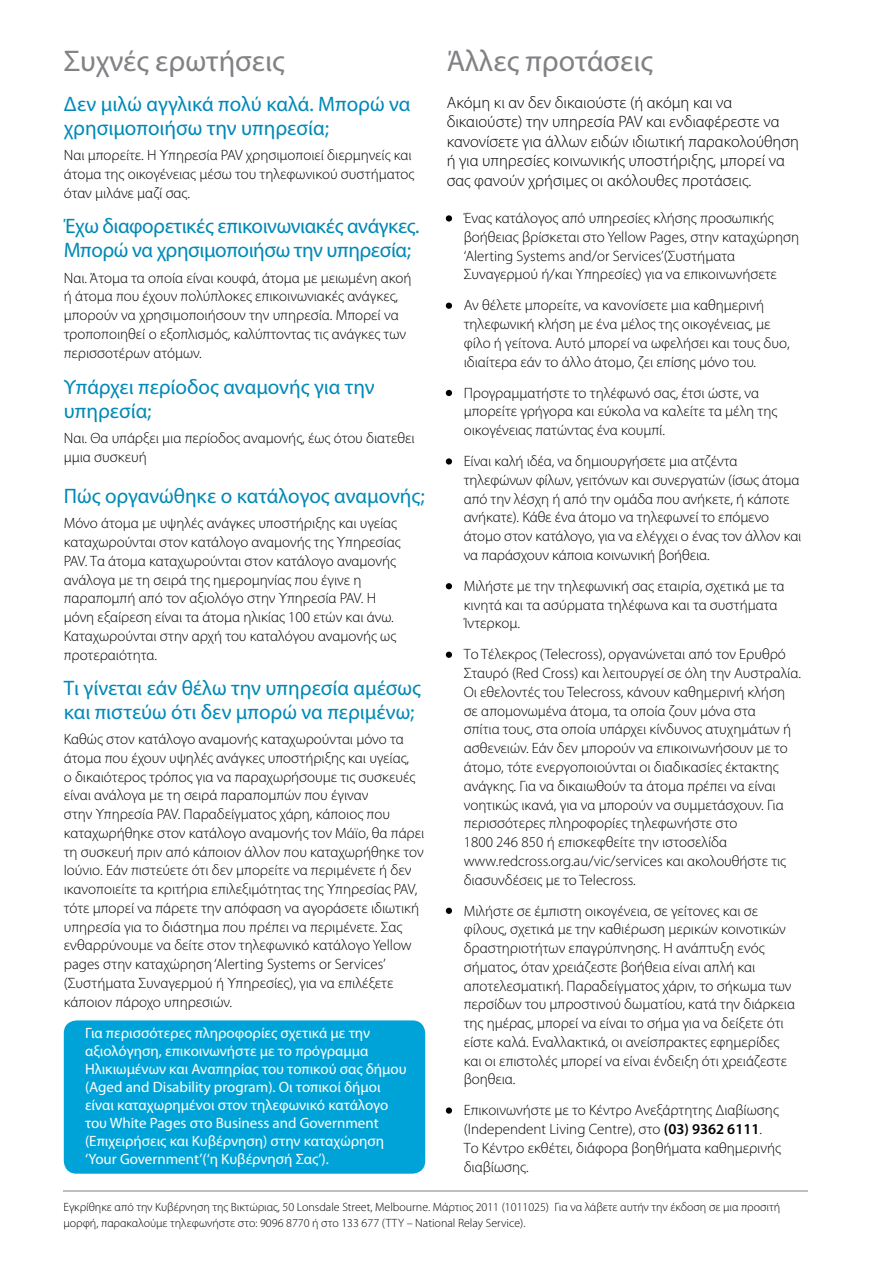
<style>
.page{position:relative;width:893px;height:1263px;background:#fff}
.page>*{position:absolute;margin:0;border:0;box-sizing:border-box;transform-origin:0 0}
.t1{font:30px "Myriad Pro";color:#808285}
.t2{font:21px/24px "Myriad Pro";letter-spacing:-.005em;color:#0089b6}
.t3{font:300 16.5px/19.5px "Myriad Pro";color:#000}
.t4{font:300 15px/18.8px "Myriad Pro";color:#000}
.t5{font:15px/18px "Myriad Pro";color:#fff}
.t6{font:300 12px/16.5px "Myriad Pro";color:#000}
.s1{font-size:18px}
.s2{font-weight:600}
</style>
<div class="page">
<hr style="left:64px;top:1191px;width:744px;height:1px;background:#bcbec0">
<svg style="left:446px;top:215px;width:6px;height:7px"></svg>
<svg style="left:446px;top:303px;width:6px;height:6px"></svg>
<svg style="left:446px;top:390px;width:6px;height:6px"></svg>
<svg style="left:446px;top:458px;width:6px;height:7px"></svg>
<svg style="left:446px;top:583px;width:6px;height:6px"></svg>
<svg style="left:446px;top:652px;width:6px;height:6px"></svg>
<svg style="left:446px;top:908px;width:6px;height:6px"></svg>
<svg style="left:446px;top:1107px;width:6px;height:7px"></svg>
<div style="left:64px;top:1020px;width:361px;height:154px;background:#00a3d8;border-radius:13px"></div>
<h1 class="t1" style="left:447px;top:43px;width:208px">Άλλες προτάσεις</h1>
<p class="t3" style="left:447px;top:92px;width:354px">Ακόμη κι αν δεν δικαιούστε (ή ακόμη και να δικαιούστε) την υπηρεσία PAV και ενδιαφέρεστε να κανονίσετε για άλλων ειδών ιδιωτική παρακολούθηση ή για υπηρεσίες κοινωνικής υποστήριξης, μπορεί να σας φανούν χρήσιμες οι ακόλουθες προτάσεις.</p>
<p class="t4" style="left:464px;top:209px;width:337px;text-indent:-17px"><span class="s1">•</span> Ένας κατάλογος από υπηρεσίες κλήσης προσωπικής βοήθειας βρίσκεται στο Yellow Pages, στην καταχώρηση ‘Alerting Systems and/or Services’(Συστήματα Συναγερμού ή/και Υπηρεσίες) για να επικοινωνήσετε</p>
<p class="t4" style="left:464px;top:296px;width:327px;text-indent:-17px"><span class="s1">•</span> Αν θέλετε μπορείτε, να κανονίσετε μια καθημερινή τηλεφωνική κλήση με ένα μέλος της οικογένειας, με φίλο ή γείτονα. Αυτό μπορεί να ωφελήσει και τους δυο, ιδιαίτερα εάν το άλλο άτομο, ζει επίσης μόνο του.</p>
<p class="t4" style="left:464px;top:383px;width:315px;text-indent:-17px"><span class="s1">•</span> Προγραμματήστε το τηλέφωνό σας, έτσι ώστε, να μπορείτε γρήγορα και εύκολα να καλείτε τα μέλη της οικογένειας πατώντας ένα κουμπί.</p>
<p class="t4" style="left:464px;top:452px;width:339px;text-indent:-17px"><span class="s1">•</span> Είναι καλή ιδέα, να δημιουργήσετε μια ατζέντα τηλεφώνων φίλων, γειτόνων και συνεργατών (ίσως άτομα από την λέσχη ή από την ομάδα που ανήκετε, ή κάποτε ανήκατε). Κάθε ένα άτομο να τηλεφωνεί το επόμενο άτομο στον κατάλογο, για να ελέγχει ο ένας τον άλλον και να παράσχουν κάποια κοινωνική βοήθεια.</p>
<p class="t4" style="left:464px;top:576px;width:322px;text-indent:-17px"><span class="s1">•</span> Μιλήστε με την τηλεφωνική σας εταιρία, σχετικά με τα κινητά και τα ασύρματα τηλέφωνα και τα συστήματα<br>Ίντερκομ.</p>
<p class="t4" style="left:464px;top:645px;width:339px;text-indent:-17px"><span class="s1">•</span> Το Τέλεκρος (Telecross), οργανώνεται από τον Ερυθρό Σταυρό (Red Cross) και λειτουργεί σε όλη την Αυστραλία.<br>Οι εθελοντές του Telecross, κάνουν καθημερινή κλήση σε απομονωμένα άτομα, τα οποία ζουν μόνα στα<br>σπίτια τους, στα οποία υπάρχει κίνδυνος ατυχημάτων ή ασθενειών. Εάν δεν μπορούν να επικοινωνήσουν με το άτομο, τότε ενεργοποιούνται οι διαδικασίες έκτακτης ανάγκης. Για να δικαιωθούν τα άτομα πρέπει να είναι νοητικώς ικανά, για να μπορούν να συμμετάσχουν. Για περισσότερες πληροφορίες τηλεφωνήστε στο<br>1800 246 850 ή επισκεφθείτε την ιστοσελίδα www.redcross.org.au/vic/services και ακολουθήστε τις διασυνδέσεις με το Telecross.</p>
<p class="t4" style="left:464px;top:901px;width:333px;text-indent:-17px"><span class="s1">•</span> Μιλήστε σε έμπιστη οικογένεια, σε γείτονες και σε φίλους, σχετικά με την καθιέρωση μερικών κοινοτικών δραστηριοτήτων επαγρύπνησης. Η ανάπτυξη ενός σήματος, όταν χρειάζεστε βοήθεια είναι απλή και αποτελεσματική. Παραδείγματος χάριν, το σήκωμα των περσίδων του μπροστινού δωματίου, κατά την διάρκεια της ημέρας, μπορεί να είναι το σήμα για να δείξετε ότι είστε καλά. Εναλλακτικά, οι ανείσπρακτες εφημερίδες και οι επιστολές μπορεί να είναι ένδειξη ότι χρειάζεστε βοηθεια.</p>
<p class="t4" style="left:464px;top:1101px;width:319px;text-indent:-17px"><span class="s1">•</span> Επικοινωνήστε με το Κέντρο Ανεξάρτητης Διαβίωσης (Independent Living Centre), στο <span class="s2">(03) 9362 6111</span>.<br>Το Κέντρο εκθέτει, διάφορα βοηθήματα καθημερινής διαβίωσης.</p>
<h1 class="t1" style="left:64px;top:43px;width:222px">Συχνές ερωτήσεις</h1>
<h2 class="t2" style="left:64px;top:91px;width:348px">Δεν μιλώ αγγλικά πολύ καλά. Μπορώ να χρησιμοποιήσω την υπηρεσία;</h2>
<p class="t4" style="left:64px;top:145px;width:352px;line-height:19.2px">Ναι μπορείτε. Η Υπηρεσία PAV χρησιμοποιεί διερμηνείς και άτομα της οικογένειας μέσω του τηλεφωνικού συστήματος όταν μιλάνε μαζί σας.</p>
<h2 class="t2" style="left:64px;top:214px;width:357px">Έχω διαφορετικές επικοινωνιακές ανάγκες.<br>Μπορώ να χρησιμοποιήσω την υπηρεσία;</h2>
<p class="t4" style="left:64px;top:268px;width:349px">Ναι. Άτομα τα οποία είναι κουφά, άτομα με μειωμένη ακοή ή άτομα που έχουν πολύπλοκες επικοινωνιακές ανάγκες, μπορούν να χρησιμοποιήσουν την υπηρεσία. Μπορεί να τροποποιηθεί ο εξοπλισμός, καλύπτοντας τις ανάγκες των περισσοτέρων ατόμων.</p>
<h2 class="t2" style="left:64px;top:374px;width:312px">Υπάρχει περίοδος αναμονής για την υπηρεσία;</h2>
<p class="t4" style="left:64px;top:428px;width:352px;line-height:19.5px">Ναι. Θα υπάρξει μια περίοδος αναμονής, έως ότου διατεθει μμια συσκευή</p>
<h2 class="t2" style="left:64px;top:484px;width:362px">Πώς οργανώθηκε ο κατάλογος αναμονής;</h2>
<p class="t4" style="left:64px;top:514px;width:338px">Μόνο άτομα με υψηλές ανάγκες υποστήριξης και υγείας καταχωρούνται στον κατάλογο αναμονής της Υπηρεσίας PAV. Τα άτομα καταχωρούνται στον κατάλογο αναμονής ανάλογα με τη σειρά της ημερομηνίας που έγινε η παραπομπή από τον αξιολόγο στην Υπηρεσία PAV. Η μόνη εξαίρεση είναι τα άτομα ηλικίας 100 ετών και άνω.<br>Καταχωρούνται στην αρχή του καταλόγου αναμονής ως προτεραιότητα.</p>
<h2 class="t2" style="left:64px;top:675px;width:359px">Τι γίνεται εάν θέλω την υπηρεσία αμέσως και πιστεύω ότι δεν μπορώ να περιμένω;</h2>
<p class="t4" style="left:64px;top:729px;width:362px">Καθώς στον κατάλογο αναμονής καταχωρούνται μόνο τα άτομα που έχουν υψηλές ανάγκες υποστήριξης και υγείας,<br>ο δικαιότερος τρόπος για να παραχωρήσουμε τις συσκευές είναι ανάλογα με τη σειρά παραπομπών που έγιναν<br>στην Υπηρεσία PAV. Παραδείγματος χάρη, κάποιος που καταχωρήθηκε στον κατάλογο αναμονής τον Μάϊο, θα πάρει τη συσκευή πριν από κάποιον άλλον που καταχωρήθηκε τον Ιούνιο. Εάν πιστεύετε ότι δεν μπορείτε να περιμένετε ή δεν ικανοποιείτε τα κριτήρια επιλεξιμότητας της Υπηρεσίας PAV, τότε μπορεί να πάρετε την απόφαση να αγοράσετε ιδιωτική υπηρεσία για το διάστημα που πρέπει να περιμένετε. Σας ενθαρρύνουμε να δείτε στον τηλεφωνικό κατάλογο Yellow pages στην καταχώρηση ‘Alerting Systems or Services’ (Συστήματα Συναγερμού ή Υπηρεσίες), για να επιλέξετε κάποιον πάροχο υπηρεσιών.</p>
<p class="t5" style="left:85px;top:1024px;width:323px">Για περισσότερες πληροφορίες σχετικά με την αξιολόγηση, επικοινωνήστε με το πρόγραμμα Ηλικιωμένων και Αναπηρίας του τοπικού σας δήμου (Aged and Disability program). Οι τοπικοί δήμοι είναι καταχωρημένοι στον τηλεφωνικό κατάλογο του White Pages στο Business and Government (Επιχειρήσεις και Κυβέρνηση) στην καταχώρηση ‘Your Government’(‘η Κυβέρνησή Σας’).</p>
<p class="t6" style="left:63px;top:1198px;width:718px">Εγκρίθηκε από την Κυβέρνηση της Βικτώριας, 50 Lonsdale Street, Melbourne. Μάρτιος 2011 (1011025) Για να λάβετε αυτήν την έκδοση σε μια προσιτή μορφή, παρακαλούμε τηλεφωνήστε στο: 9096 8770 ή στο 133 677 (TTY – National Relay Service).</p>
</div>
